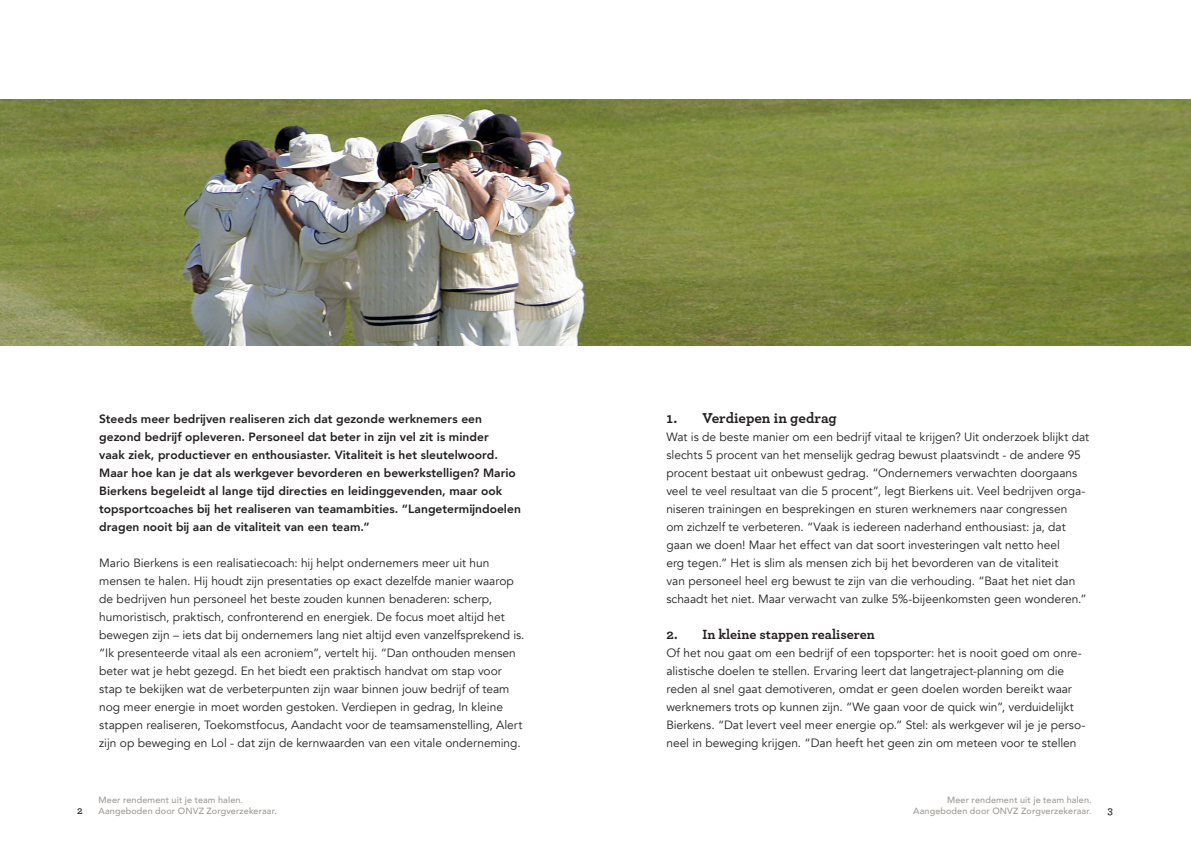
<style>
.page{position:relative;width:1191px;height:842px;background:#fff}
.page>*{position:absolute;margin:0;border:0;box-sizing:border-box;transform-origin:0 0}
.bold{font:700 15px "Archer";color:#231f20}
.bold-2{font:700 14px "Archer";color:#231f20}
.t1{font:12px/18px "Avenir";letter-spacing:-.005em;color:#231f20}
.t2{font:800 12px/18px "Avenir";letter-spacing:.005em;color:#231f20}
.bold-3{font:600 11px "Archer";color:#231f20}
.t3{font:500 9px/10.8px "Avenir";letter-spacing:.015em;color:#5d564f;text-align:right}
</style>
<div class="page">
<img style="left:0;top:99px;width:1191px;height:247px">
<p class="t2" style="left:99px;top:410px;width:423px">Steeds meer bedrijven realiseren zich dat gezonde werknemers een gezond bedrijf opleveren. Personeel dat beter in zijn vel zit is minder<br>vaak ziek, productiever en enthousiaster. Vitaliteit is het sleutelwoord.<br>Maar hoe kan je dat als werkgever bevorderen en bewerkstelligen? Mario Bierkens begeleidt al lange tijd directies en leidinggevenden, maar ook topsportcoaches bij het realiseren van teamambities. “Langetermijndoelen dragen nooit bij aan de vitaliteit van een team.”</p>
<p class="t1" style="left:99px;top:554px;width:427px">Mario Bierkens is een realisatiecoach: hij helpt ondernemers meer uit hun mensen te halen. Hij houdt zijn presentaties op exact dezelfde manier waarop de bedrijven hun personeel het beste zouden kunnen benaderen: scherp, humoristisch, praktisch, confronterend en energiek. De focus moet altijd het bewegen zijn – iets dat bij ondernemers lang niet altijd even vanzelfsprekend is.</p>
<p class="t1" style="left:99px;top:644px;width:418px">“Ik presenteerde vitaal als een acroniem”, vertelt hij. “Dan onthouden mensen beter wat je hebt gezegd. En het biedt een praktisch handvat om stap voor stap te bekijken wat de verbeterpunten zijn waar binnen jouw bedrijf of team nog meer energie in moet worden gestoken. Verdiepen in gedrag, In kleine</p>
<p class="t1" style="left:99px;top:716px;width:425px">stappen realiseren, Toekomstfocus, Aandacht voor de teamsamenstelling, Alert zijn op beweging en Lol - dat zijn de kernwaarden van een vitale onderneming.</p>
<p class="bold" style="left:666px;top:406px;width:172px">1. Verdiepen in gedrag</p>
<p class="t1" style="left:666px;top:428px;width:424px">Wat is de beste manier om een bedrijf vitaal te krijgen? Uit onderzoek blijkt dat slechts 5 procent van het menselijk gedrag bewust plaatsvindt - de andere 95 procent bestaat uit onbewust gedrag. “Ondernemers verwachten doorgaans veel te veel resultaat van die 5 procent”, legt Bierkens uit. Veel bedrijven orga&shy;niseren trainingen en besprekingen en sturen werknemers naar congressen<br>om zichzelf te verbeteren. “Vaak is iedereen naderhand enthousiast: ja, dat gaan we doen! Maar het effect van dat soort investeringen valt netto heel<br>erg tegen.” Het is slim als mensen zich bij het bevorderen van de vitaliteit<br>van personeel heel erg bewust te zijn van die verhouding. “Baat het niet dan schaadt het niet. Maar verwacht van zulke 5%-bijeenkomsten geen wonderen.”</p>
<p class="bold-2" style="left:666px;top:623px;width:210px">2. In kleine stappen realiseren</p>
<p class="t1" style="left:666px;top:644px;width:420px">Of het nou gaat om een bedrijf of een topsporter: het is nooit goed om onre&shy;alistische doelen te stellen. Ervaring leert dat langetraject-planning om die reden al snel gaat demotiveren, omdat er geen doelen worden bereikt waar werknemers trots op kunnen zijn. “We gaan voor de quick win”, verduidelijkt Bierkens. “Dat levert veel meer energie op.” Stel: als werkgever wil je je perso&shy;neel in beweging krijgen. “Dan heeft het geen zin om meteen voor te stellen</p>
<p class="t3" style="left:99px;top:794px;width:146px">Meer rendement uit je team halen.</p>
<p class="t3" style="left:913px;top:794px;width:180px">Meer rendement uit je team halen.<br>Aangeboden door ONVZ Zorgverzekeraar.</p>
<p class="bold-3" style="left:77px;top:802px;width:7px">2</p>
<p class="t3" style="left:99px;top:805px;width:180px">Aangeboden door ONVZ Zorgverzekeraar.</p>
<p class="bold-3" style="left:1107px;top:802px;width:7px">3</p>
</div>
